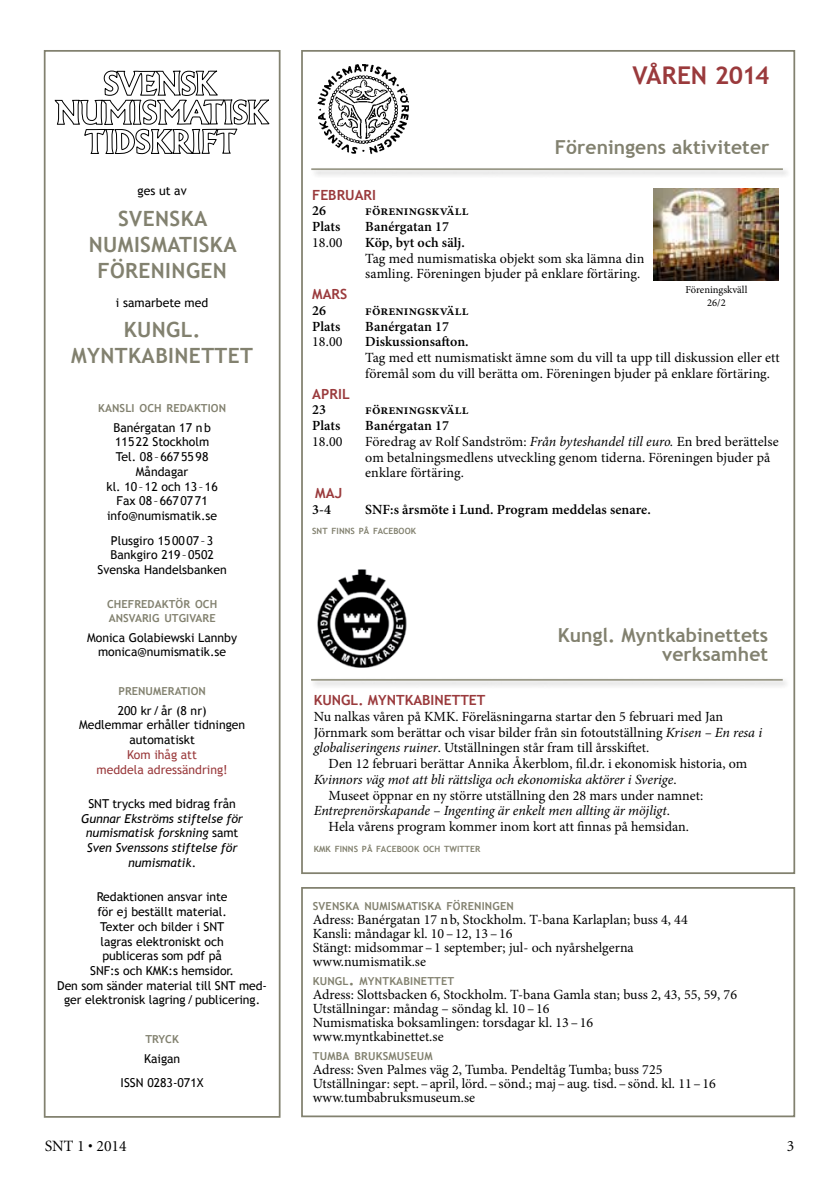
<style>
.page{position:relative;width:839px;height:1186px;background:#fff}
.page>*{position:absolute;margin:0;border:0;box-sizing:border-box;transform-origin:0 0}
.t1{font:700 24.5px "Trebuchet MS";letter-spacing:-.015em;color:#9a3a3c}
.t2{font:700 21px/25.9px "Trebuchet MS";letter-spacing:.02em;color:#82816f;text-align:center}
.t3{font:700 19.25px/19.2px "Trebuchet MS";letter-spacing:.005em;color:#82816f;text-align:right}
.t4{font:15.75px "Minion";color:#000}
.t5{font:14px/14px "Minion Pro";color:#000}
.t6{font:600 14px "Minion Pro";letter-spacing:.005em;color:#000}
.t7{font:italic 14px "Minion Pro";letter-spacing:-.01em;color:#000}
.t8{font:700 14px "Trebuchet MS";color:#9a3a3c}
.t9{font:12.25px/14.7px "Trebuchet MS";color:#000;text-align:center}
.t10{font:italic 12.25px/14.7px "Trebuchet MS";letter-spacing:-.005em;color:#000;text-align:center}
.t11{font:12.25px/14.7px "Trebuchet MS";color:#9a3a3c;text-align:center}
.t12{font:700 11.03px/14px "Trebuchet MS";letter-spacing:.01em;color:#82816f}
.t13{font:10.5px/12.6px "Minion Pro";color:#000;text-align:center}
.t14{font:700 8.58px "Trebuchet MS";letter-spacing:.005em;color:#82816f}
.s1{font-style:normal}
.s2{font-style:italic}
.s3{font-size:15.75px}
</style>
<div class="page">
<div style="left:301px;top:887px;width:494px;height:230px;border:2px solid #82816f"></div>
<div style="left:44px;top:50px;width:236px;height:1067px;border:2px solid #82816f"></div>
<svg style="left:54px;top:70px;width:216px;height:85px"></svg>
<div style="left:309px;top:166px;width:482px;height:13px;background:#000;opacity:.3"></div>
<hr style="left:311px;top:168px;width:471px;height:2px;background:#999887">
<img style="left:317px;top:64px;width:92px;height:90px">
<img style="left:317px;top:569px;width:90px;height:99px">
<div style="left:309px;top:677px;width:482px;height:12px;background:#000;opacity:.3"></div>
<hr style="left:311px;top:679px;width:471px;height:1px;background:#999887">
<img style="left:653px;top:189px;width:125px;height:91px">
<h1 class="t1" style="left:632px;top:60px;width:138px">VÅREN 2014</h1>
<p class="t9" style="left:137px;top:183px;width:51px">ges ut av</p>
<h2 class="t2" style="left:89px;top:205px;width:149px">SVENSKA<br>NUMISMATISKA<br>FÖRENINGEN</h2>
<p class="t9" style="left:116px;top:295px;width:94px">i samarbete med</p>
<h2 class="t2" style="left:71px;top:317px;width:183px">KUNGL.<br>MYNTKABINETTET</h2>
<p class="t12" style="left:98px;top:401px;width:129px">KANSLI OCH REDAKTION</p>
<p class="t9" style="left:106px;top:420px;width:113px">Banérgatan 17 nb<br>11522 Stockholm<br>Tel. 08–6675598<br>Måndagar<br>kl. 10–12 och 13–16<br>Fax 08–6670771 info@numismatik.se</p>
<p class="t9" style="left:97px;top:533px;width:131px">Plusgiro 150007–3<br>Bankgiro 219–0502<br>Svenska Handelsbanken</p>
<p class="t12" style="left:107px;top:597px;width:112px">CHEFREDAKTÖR OCH<br>ANSVARIG UTGIVARE</p>
<p class="t9" style="left:87px;top:630px;width:151px">Monica Golabiewski Lannby monica@numismatik.se</p>
<p class="t12" style="left:118px;top:684px;width:89px">PRENUMERATION</p>
<p class="t9" style="left:79px;top:703px;width:168px">200 kr/år (8 nr)<br>Medlemmar erhåller tidningen automatiskt</p>
<p class="t11" style="left:97px;top:747px;width:133px">Kom ihåg att<br>meddela adressändring!</p>
<p class="t9" style="left:88px;top:796px;width:149px">SNT trycks med bidrag från</p>
<p class="t10" style="left:81px;top:811px;width:163px">Gunnar Ekströms stiftelse för numismatisk forskning <span class="s1">samt<br></span>Sven Svenssons stiftelse för numismatik<span class="s1">.</span></p>
<p class="t9" style="left:57px;top:890px;width:211px">Redaktionen ansvar inte<br>för ej beställt material.<br>Texter och bilder i SNT<br>lagras elektroniskt och<br>publiceras som pdf på<br>SNF:s och KMK:s hemsidor.<br>Den som sänder material till SNT med&shy;ger elektronisk lagring/publicering.</p>
<p class="t12" style="left:145px;top:1032px;width:35px">TRYCK</p>
<p class="t9" style="left:121px;top:1046px;width:84px;line-height:24.7px">Kaigan<br>ISSN 0283-071X</p>
<h3 class="t3" style="left:554px;top:138px;width:216px">Föreningens aktiviteter</h3>
<p class="t8" style="left:312px;top:186px;width:65px">FEBRUARI</p>
<p class="t6" style="left:312px;top:201px;width:15px">26</p>
<p class="t6" style="left:365px;top:201px;width:105px">föreningskväll</p>
<p class="t6" style="left:312px;top:217px;width:30px">Plats</p>
<p class="t6" style="left:365px;top:217px;width:85px">Banérgatan 17</p>
<p class="t5" style="left:312px;top:235px;width:32px">18.00</p>
<p class="t6" style="left:365px;top:233px;width:101px">Köp, byt och sälj.</p>
<p class="t5" style="left:365px;top:250px;width:280px;line-height:15.8px">Tag med numismatiska objekt som ska lämna din samling. Föreningen bjuder på enklare förtäring.</p>
<p class="t8" style="left:312px;top:285px;width:37px">MARS</p>
<p class="t6" style="left:312px;top:301px;width:15px">26</p>
<p class="t6" style="left:365px;top:301px;width:105px">föreningskväll</p>
<p class="t6" style="left:312px;top:316px;width:30px">Plats</p>
<p class="t6" style="left:365px;top:316px;width:85px">Banérgatan 17</p>
<p class="t5" style="left:312px;top:335px;width:32px">18.00</p>
<p class="t6" style="left:365px;top:332px;width:105px">Diskussionsafton.</p>
<p class="t5" style="left:365px;top:350px;width:416px;line-height:15.8px">Tag med ett numismatiskt ämne som du vill ta upp till diskussion eller ett föremål som du vill berätta om. Föreningen bjuder på enklare förtäring.</p>
<p class="t8" style="left:312px;top:385px;width:39px">APRIL</p>
<p class="t6" style="left:312px;top:400px;width:15px">23</p>
<p class="t6" style="left:365px;top:400px;width:105px">föreningskväll</p>
<p class="t6" style="left:312px;top:416px;width:30px">Plats</p>
<p class="t6" style="left:365px;top:416px;width:85px">Banérgatan 17</p>
<p class="t5" style="left:312px;top:434px;width:32px">18.00</p>
<p class="t5" style="left:365px;top:433px;width:415px;line-height:15.8px">Föredrag av Rolf Sandström: <span class="s2">Från byteshandel till euro.</span> En bred berättelse om betalningsmedlens utveckling genom tiderna. Föreningen bjuder på enklare förtäring.</p>
<p class="t8" style="left:315px;top:484px;width:28px">MAJ</p>
<p class="t6" style="left:312px;top:499px;width:20px">3-4</p>
<p class="t6" style="left:365px;top:499px;width:287px">SNF:s årsmöte i Lund. Program meddelas senare.</p>
<p class="t14" style="left:312px;top:526px;width:105px">SNT FINNS PÅ FACEBOOK</p>
<p class="t13" style="left:685px;top:283px;width:63px">Föreningskväll<br>26/2</p>
<h3 class="t3" style="left:557px;top:625px;width:212px">Kungl. Myntkabinettets verksamhet</h3>
<p class="t8" style="left:314px;top:691px;width:173px">KUNGL. MYNTKABINETTET</p>
<p class="t5" style="left:314px;top:708px;width:450px;line-height:15.8px">Nu nalkas våren på KMK. Föreläsningarna startar den 5 februari med Jan<br>Jörnmark som berättar och visar bilder från sin fotoutställning <span class="s2">Krisen – En resa i globaliseringens ruiner</span>. Utställningen står fram till årsskiftet.</p>
<p class="t5" style="left:328px;top:756px;width:420px">Den 12 februari berättar Annika Åkerblom, fil.dr. i ekonomisk historia, om</p>
<p class="t7" style="left:314px;top:770px;width:364px">Kvinnors väg mot att bli rättsliga och ekonomiska aktörer i Sverige<span class="s1">.</span></p>
<p class="t5" style="left:328px;top:788px;width:376px">Museet öppnar en ny större utställning den 28 mars under namnet:</p>
<p class="t7" style="left:314px;top:801px;width:357px">Entreprenörskapande – Ingenting är enkelt men allting är möjligt<span class="s1">.</span></p>
<p class="t5" style="left:328px;top:819px;width:362px">Hela vårens program kommer inom kort att finnas på hemsidan.</p>
<p class="t14" style="left:314px;top:843px;width:168px">KMK FINNS PÅ FACEBOOK OCH TWITTER</p>
<p class="t12" style="left:313px;top:899px;width:202px">SVENSKA NUMISMATISKA FÖRENINGEN</p>
<p class="t5" style="left:313px;top:912px;width:376px">Adress: Banérgatan 17 nb, Stockholm. T-bana Karlaplan; buss 4, 44<br>Kansli: måndagar kl. 10–12, 13–16<br>Stängt: midsommar–1 september; jul- och nyårshelgerna www.numismatik.se</p>
<p class="t12" style="left:313px;top:974px;width:143px">KUNGL<span class="s3">.</span> MYNTKABINETTET</p>
<p class="t5" style="left:313px;top:987px;width:425px">Adress: Slottsbacken 6, Stockholm. T-bana Gamla stan; buss 2, 43, 55, 59, 76<br>Utställningar: måndag – söndag kl. 10–16<br>Numismatiska boksamlingen: torsdagar kl. 13–16<br>www.myntkabinettet.se</p>
<p class="t12" style="left:313px;top:1049px;width:121px">TUMBA BRUKSMUSEUM</p>
<p class="t5" style="left:313px;top:1062px;width:404px">Adress: Sven Palmes väg 2, Tumba. Pendeltåg Tumba; buss 725<br>Utställningar: sept.–april, lörd.–sönd.; maj–aug. tisd.–sönd. kl. 11–16 www.tumbabruksmuseum.se</p>
<p class="t4" style="left:45px;top:1137px;width:84px">SNT 1 • 2014</p>
<p class="t4" style="left:786px;top:1137px;width:9px">3</p>
</div>
